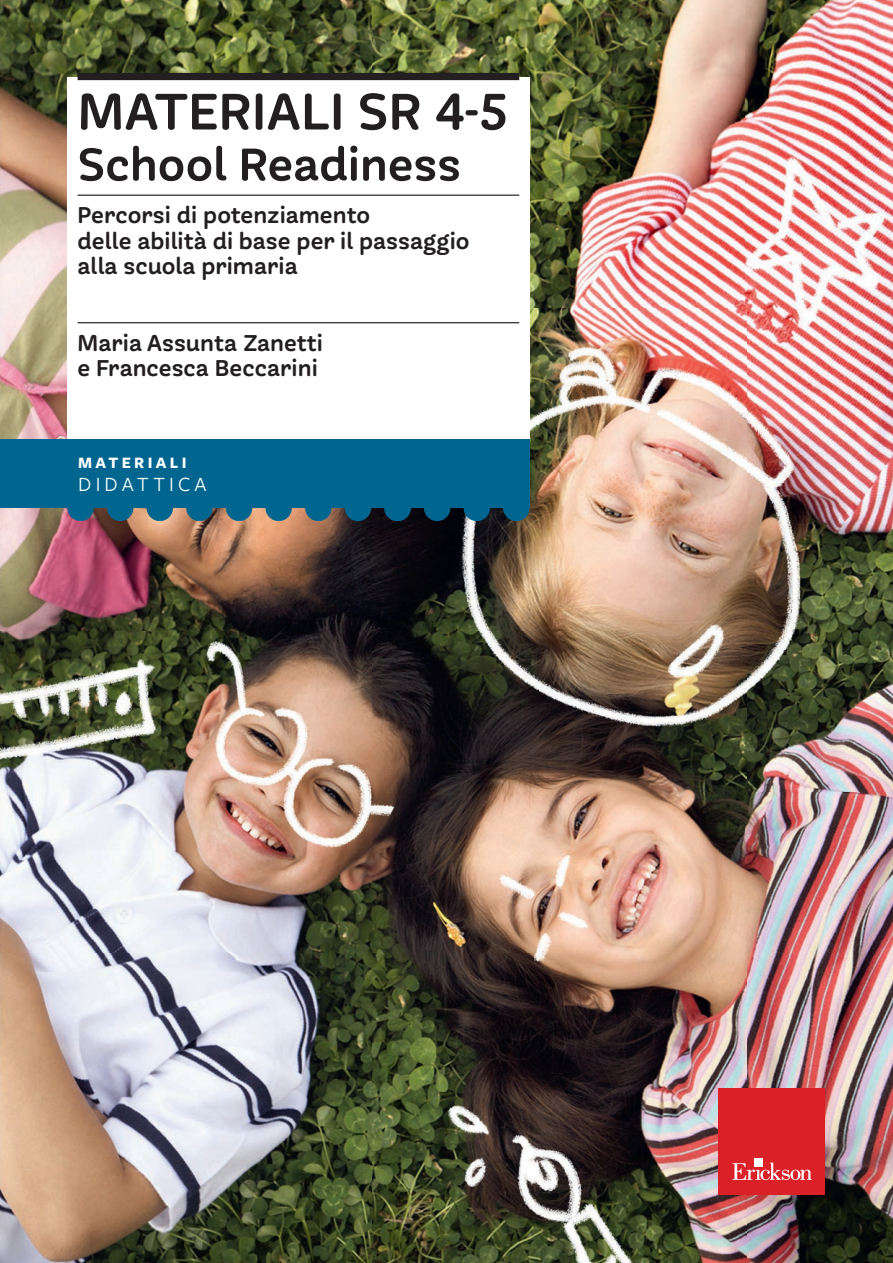
<style>
.page{position:relative;width:893px;height:1263px;background:#fff}
.page>*{position:absolute;margin:0;border:0;box-sizing:border-box;transform-origin:0 0}
.t1{font:57px "Freight Round Pro Semi";color:#231f20}
.t2{font:51px "Freight Round Pro Semi";color:#231f20}
.t3{font:25.5px/25.5px "Freight Round Pro Semi";color:#231f20}
.t4{font:21px "Freight Sans Pro";color:#fff}
.t5{font:700 16.5px "Freight Sans Pro";letter-spacing:.2em;color:#fff}
</style>
<div class="page">
<img style="left:0;top:0;width:893px;height:1263px">
<div style="left:719px;top:1088px;width:106px;height:107px;background:#da2128"></div>
<svg style="left:732px;top:1162px;width:80px;height:18px"></svg>
<div style="left:754px;top:1158px;width:8px;height:9px;background:#fff"></div>
<div style="left:67px;top:78px;width:462px;height:362px;background:#fff"></div>
<div style="left:78px;top:73px;width:441px;height:7px;background:#231f20"></div>
<hr style="left:78px;top:195px;width:441px;height:1px;background:#231f20">
<hr style="left:78px;top:322px;width:441px;height:1px;background:#231f20">
<div style="left:0;top:440px;width:529px;height:68px;background:#01668f"></div>
<svg style="left:345px;top:508px;width:26px;height:13px"></svg>
<svg style="left:305px;top:508px;width:26px;height:13px"></svg>
<svg style="left:265px;top:508px;width:27px;height:13px"></svg>
<svg style="left:226px;top:508px;width:26px;height:13px"></svg>
<svg style="left:186px;top:508px;width:27px;height:13px"></svg>
<svg style="left:147px;top:508px;width:26px;height:13px"></svg>
<svg style="left:107px;top:508px;width:26px;height:13px"></svg>
<svg style="left:67px;top:508px;width:27px;height:13px"></svg>
<svg style="left:464px;top:508px;width:26px;height:13px"></svg>
<svg style="left:424px;top:508px;width:26px;height:13px"></svg>
<svg style="left:384px;top:508px;width:27px;height:13px"></svg>
<svg style="left:503px;top:508px;width:26px;height:13px"></svg>
<h1 class="t1" style="left:78px;top:77px;width:432px">MATERIALI SR 4-5</h1>
<h2 class="t2" style="left:78px;top:133px;width:385px">School Readiness</h2>
<p class="t3" style="left:78px;top:202px;width:393px">Percorsi di potenziamento<br>delle abilità di base per il passaggio alla scuola primaria</p>
<p class="t3" style="left:78px;top:330px;width:247px">Maria Assunta Zanetti e Francesca Beccarini</p>
<p class="t5" style="left:78px;top:451px;width:110px">MATERIALI</p>
<p class="t4" style="left:78px;top:470px;width:130px">DIDATTICA</p>
</div>
